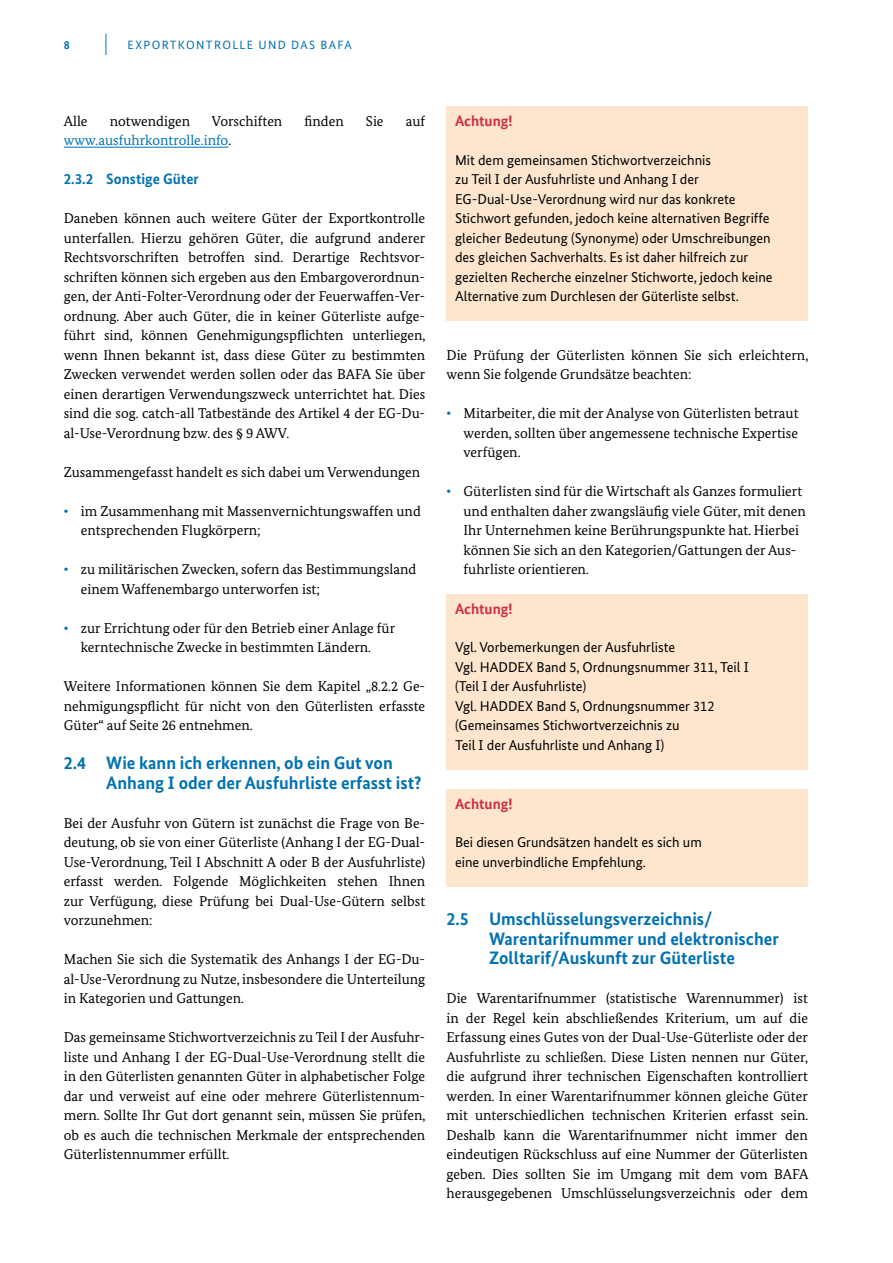
<style>
.page{position:relative;width:893px;height:1263px;background:#fff}
.page>*{position:absolute;margin:0;border:0;box-sizing:border-box;transform-origin:0 0}
.t1{font:700 18px/19.5px "Bundes Sans";color:#0071b1}
.t2{font:700 15px "Bundes Sans";color:#ce2d42}
.t3{font:700 15px "Bundes Sans";color:#0071b1}
.t4{font:14.25px/19.5px "Bundes Serif";color:#000;text-align:justify}
.t5{font:14.25px/19.5px "Bundes Sans";color:#000}
.t6{font:14.25px "Bundes Serif";color:#0071b1}
.t7{font:12px "Bundes Sans";letter-spacing:.11em;color:#0071b1}
.t8{font:700 12px "Bundes Sans";color:#0071b1}
.s1{color:#000}
.s2{font-weight:700;color:#0071b1}
</style>
<div class="page">
<svg style="left:106px;top:34px;width:1px;height:21px"></svg>
<hr style="left:64px;top:147px;width:164px;height:1px;background:#0071b1">
<div style="left:446px;top:789px;width:362px;height:97px;background:#fee6ce"></div>
<div style="left:446px;top:106px;width:362px;height:215px;background:#fee6ce"></div>
<div style="left:446px;top:594px;width:362px;height:175px;background:#fee6ce"></div>
<p class="t8" style="left:64px;top:37px;width:7px">8</p>
<p class="t7" style="left:128px;top:37px;width:226px">EXPORTKONTROLLE UND DAS BAFA</p>
<p class="t4" style="left:64px;top:111px;width:25px">Alle</p>
<p class="t4" style="left:110px;top:111px;width:82px">notwendigen</p>
<p class="t4" style="left:212px;top:111px;width:72px">Vorschiften</p>
<p class="t4" style="left:304px;top:111px;width:41px">finden</p>
<p class="t4" style="left:366px;top:111px;width:19px">Sie</p>
<p class="t4" style="left:406px;top:111px;width:21px">auf</p>
<p class="t6" style="left:64px;top:132px;width:169px">www.ausfuhrkontrolle.info<span class="s1">.</span></p>
<p class="t3" style="left:64px;top:170px;width:137px">2.3.2 Sonstige Güter</p>
<p class="t4" style="left:64px;top:209px;width:363px">Daneben können auch weitere Güter der Exportkontrolle unterfallen. Hierzu gehören Güter, die aufgrund anderer Rechtsvorschriften betroffen sind. Derartige Rechtsvor&shy;schriften können sich ergeben aus den Embargoverordnun&shy;gen, der Anti-Folter-Verordnung oder der Feuerwaffen-Ver&shy;ordnung. Aber auch Güter, die in keiner Güterliste aufge&shy;führt sind, können Genehmigungspflichten unterliegen, wenn Ihnen bekannt ist, dass diese Güter zu bestimmten Zwecken verwendet werden sollen oder das BAFA Sie über einen derartigen Verwendungszweck unterrichtet hat. Dies sind die sog. catch-all Tatbestände des Artikel 4 der EG-Du&shy;al-Use-Verordnung bzw. des § 9 AWV.</p>
<p class="t4" style="left:64px;top:462px;width:358px">Zusammengefasst handelt es sich dabei um Verwendungen</p>
<p class="t4" style="left:81px;top:501px;width:342px;text-indent:-17px"><span class="s2">•</span> im Zusammenhang mit Massenvernichtungswaffen und entsprechenden Flugkörpern;</p>
<p class="t4" style="left:81px;top:559px;width:337px;text-indent:-17px"><span class="s2">•</span> zu militärischen Zwecken, sofern das Bestimmungsland einem Waffenembargo unterworfen ist;</p>
<p class="t4" style="left:64px;top:618px;width:333px;text-align:center"><span class="s2">•</span> zur Errichtung oder für den Betrieb einer Anlage für kerntechnische Zwecke in bestimmten Ländern.</p>
<p class="t4" style="left:64px;top:676px;width:363px">Weitere Informationen können Sie dem Kapitel „8.2.2 Ge&shy;nehmigungspflicht für nicht von den Güterlisten erfasste Güter“ auf Seite 26 entnehmen.</p>
<p class="t1" style="left:106px;top:753px;width:317px;text-indent:-43px">2.4 Wie kann ich erkennen, ob ein Gut von<br>Anhang I oder der Ausfuhrliste erfasst ist?</p>
<p class="t4" style="left:64px;top:813px;width:363px">Bei der Ausfuhr von Gütern ist zunächst die Frage von Be&shy;deutung, ob sie von einer Güterliste (Anhang I der EG-Dual-Use-Verordnung, Teil I Abschnitt A oder B der Ausfuhrliste) erfasst werden. Folgende Möglichkeiten stehen Ihnen zur Verfügung, diese Prüfung bei Dual-Use-Gütern selbst vorzunehmen:</p>
<p class="t4" style="left:64px;top:949px;width:363px">Machen Sie sich die Systematik des Anhangs I der EG-Du&shy;al-Use-Verordnung zu Nutze, insbesondere die Unterteilung in Kategorien und Gattungen.</p>
<p class="t4" style="left:64px;top:1027px;width:363px">Das gemeinsame Stichwortverzeichnis zu Teil I der Ausfuhr&shy;liste und Anhang I der EG-Dual-Use-Verordnung stellt die in den Güterlisten genannten Güter in alphabetischer Folge dar und verweist auf eine oder mehrere Güterlistennum&shy;mern. Sollte Ihr Gut dort genannt sein, müssen Sie prüfen, ob es auch die technischen Merkmale der entsprechenden Güterlistennummer erfüllt.</p>
<p class="t2" style="left:455px;top:112px;width:59px">Achtung!</p>
<p class="t5" style="left:455px;top:150px;width:319px">Mit dem gemeinsamen Stichwortverzeichnis<br>zu Teil I der Ausfuhrliste und Anhang I der EG-Dual-Use-Verordnung wird nur das konkrete Stichwort gefunden, jedoch keine alternativen Begriffe gleicher Bedeutung (Synonyme) oder Umschreibungen des gleichen Sachverhalts. Es ist daher hilfreich zur gezielten Recherche einzelner Stichworte, jedoch keine Alternative zum Durchlesen der Güterliste selbst.</p>
<p class="t4" style="left:446px;top:345px;width:363px">Die Prüfung der Güterlisten können Sie sich erleichtern, wenn Sie folgende Grundsätze beachten:</p>
<p class="t4" style="left:463px;top:403px;width:337px;text-indent:-17px"><span class="s2">•</span> Mitarbeiter, die mit der Analyse von Güterlisten betraut werden, sollten über angemessene technische Expertise verfügen.</p>
<p class="t4" style="left:463px;top:481px;width:344px;text-align:left;text-indent:-17px"><span class="s2">•</span> Güterlisten sind für die Wirtschaft als Ganzes formuliert und enthalten daher zwangsläufig viele Güter, mit denen Ihr Unternehmen keine Berührungspunkte hat. Hierbei können Sie sich an den Kategorien/Gattungen der Aus&shy;fuhrliste orientieren.</p>
<p class="t2" style="left:455px;top:600px;width:59px">Achtung!</p>
<p class="t5" style="left:455px;top:638px;width:295px">Vgl. Vorbemerkungen der Ausfuhrliste<br>Vgl. HADDEX Band 5, Ordnungsnummer 311, Teil I (Teil I der Ausfuhrliste)<br>Vgl. HADDEX Band 5, Ordnungsnummer 312 (Gemeinsames Stichwortverzeichnis zu<br>Teil I der Ausfuhrliste und Anhang I)</p>
<p class="t2" style="left:455px;top:795px;width:59px">Achtung!</p>
<p class="t5" style="left:455px;top:833px;width:248px">Bei diesen Grundsätzen handelt es sich um eine unverbindliche Empfehlung.</p>
<p class="t1" style="left:489px;top:909px;width:291px;text-indent:-43px">2.5 Umschlüsselungsverzeichnis/<br>Warentarifnummer und elektronischer<br>Zolltarif/Auskunft zur Güterliste</p>
<p class="t4" style="left:446px;top:989px;width:363px">Die Warentarifnummer (statistische Warennummer) ist in der Regel kein abschließendes Kriterium, um auf die Erfassung eines Gutes von der Dual-Use-Güterliste oder der Ausfuhrliste zu schließen. Diese Listen nennen nur Güter, die aufgrund ihrer technischen Eigenschaften kontrolliert werden. In einer Warentarifnummer können gleiche Güter mit unterschiedlichen technischen Kriterien erfasst sein.<br>Deshalb kann die Warentarifnummer nicht immer den eindeutigen Rückschluss auf eine Nummer der Güterlisten geben. Dies sollten Sie im Umgang mit dem vom BAFA herausgegebenen Umschlüsselungsverzeichnis oder dem</p>
</div>
